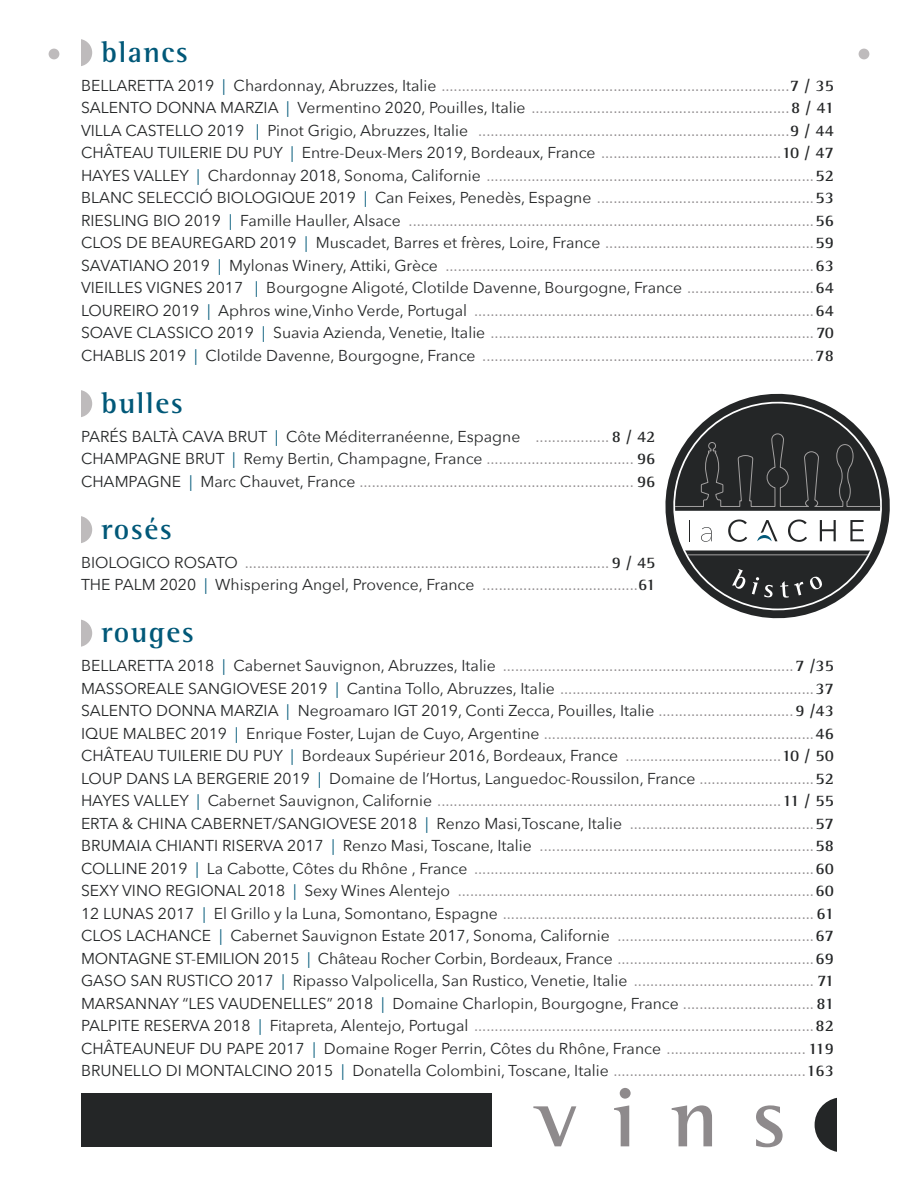
<style>
.page{position:relative;width:918px;height:1188px;background:#fff}
.page>*{position:absolute;margin:0;border:0;box-sizing:border-box;transform-origin:0 0}
.t1{font:700 85.95px "Rotis Semi Serif";color:#8e8a8c}
.titre{font:700 30px "Rotis Semi Serif";letter-spacing:.05em;color:#015878}
.grand_titre{font:700 30px "Rotis Semi Serif";letter-spacing:.05em;color:#015878}
.titre-2{font:15.75px "Avenir Next";color:#8e8a8c}
.titre-3{font:15.75px "Avenir Next";color:#242627}
.s1{color:#242627}
.s2{color:#015878}
.s3{font-family:"Rotis Semi Serif";font-weight:700;font-size:16.5px;color:#242627}
.s4{color:#8e8a8c}
.s5{font-family:"Rotis Semi Serif";font-weight:700;font-size:16.5px}
</style>
<div class="page">
<svg style="left:81px;top:39px;width:11px;height:27px"></svg>
<svg style="left:81px;top:390px;width:11px;height:27px"></svg>
<svg style="left:81px;top:516px;width:11px;height:27px"></svg>
<svg style="left:81px;top:620px;width:11px;height:27px"></svg>
<svg style="left:665px;top:393px;width:225px;height:226px"></svg>
<svg style="left:674px;top:432px;width:209px;height:123px"></svg>
<div style="left:49px;top:49px;width:10px;height:10px;background:#bebbbc;border-radius:50%"></div>
<div style="left:859px;top:49px;width:10px;height:10px;background:#bebbbc;border-radius:50%"></div>
<div style="left:81px;top:1094px;width:410px;height:54px;background:#242627"></div>
<svg style="left:815px;top:1098px;width:22px;height:54px"></svg>
<p class="grand_titre" style="left:102px;top:34px;width:88px">blancs</p>
<p class="titre-2" style="left:81px;top:72px;width:755px"><span class="s1">BELLARETTA 2019</span> <span class="s2">|</span> <span class="s1">Chardonnay, Abruzzes, Italie</span> .....................................................................................<span class="s3">7 / 35</span></p>
<p class="titre-2" style="left:81px;top:95px;width:755px"><span class="s1">SALENTO DONNA MARZIA</span> <span class="s2">|</span> <span class="s1">Vermentino 2020, Pouilles, Italie</span> ...............................................................<span class="s3">8 / 41</span></p>
<p class="titre-2" style="left:81px;top:117px;width:755px"><span class="s1">VILLA CASTELLO 2019</span> <span class="s2">|</span> <span class="s1">Pinot Grigio, Abruzzes, Italie</span> ............................................................................<span class="s3">9 / 44</span></p>
<p class="titre-3" style="left:81px;top:140px;width:754px">CHÂTEAU TUILERIE DU PUY <span class="s2">|</span> Entre-Deux-Mers 2019, Bordeaux, France <span class="s4">............................................</span><span class="s5">10 / 47</span></p>
<p class="titre-2" style="left:81px;top:162px;width:755px"><span class="s1">HAYES VALLEY</span> <span class="s2">|</span> <span class="s1">Chardonnay 2018, Sonoma, Californie</span> ................................................................................<span class="s3">52</span></p>
<p class="titre-2" style="left:81px;top:185px;width:755px"><span class="s1">BLANC SELECCIÓ BIOLOGIQUE 2019</span> <span class="s2">|</span> <span class="s1">Can Feixes, Penedès, Espagne</span> .....................................................<span class="s3">53</span></p>
<p class="titre-2" style="left:81px;top:207px;width:755px"><span class="s1">RIESLING BIO 2019</span> <span class="s2">|</span> <span class="s1">Famille Hauller, Alsace</span> ...................................................................................................<span class="s3">56</span></p>
<p class="titre-3" style="left:81px;top:230px;width:755px">CLOS DE BEAUREGARD 2019 <span class="s2">|</span> Muscadet, Barres et frères, Loire, France <span class="s4">...................................................</span><span class="s5">59</span></p>
<p class="titre-2" style="left:81px;top:252px;width:755px"><span class="s1">SAVATIANO 2019</span> <span class="s2">|</span> <span class="s1">Mylonas Winery, Attiki, Grèce</span> ..........................................................................................<span class="s3">63</span></p>
<p class="titre-3" style="left:81px;top:275px;width:755px">VIEILLES VIGNES 2017 <span class="s2">|</span> Bourgogne Aligoté, Clotilde Davenne, Bourgogne, France <span class="s4">...............................</span><span class="s5">64</span></p>
<p class="titre-2" style="left:81px;top:297px;width:755px"><span class="s1">LOUREIRO 2019</span> <span class="s2">|</span> <span class="s1">Aphros wine,Vinho Verde, Portugal</span> ...................................................................................<span class="s3">64</span></p>
<p class="titre-2" style="left:81px;top:320px;width:754px"><span class="s1">SOAVE CLASSICO 2019</span> <span class="s2">|</span> <span class="s1">Suavia Azienda, Venetie, Italie</span> ............................................................................... <span class="s3">70</span></p>
<p class="titre-2" style="left:81px;top:342px;width:755px"><span class="s1">CHABLIS 2019</span> <span class="s2">|</span> <span class="s1">Clotilde Davenne, Bourgogne, France</span> .................................................................................<span class="s3">78</span></p>
<p class="titre" style="left:102px;top:385px;width:83px">bulles</p>
<p class="titre-3" style="left:81px;top:423px;width:576px">PARÉS BALTÀ CAVA BRUT <span class="s2">|</span> Côte Méditerranéenne, Espagne <span class="s4">..................</span> <span class="s5">8 / 42</span></p>
<p class="titre-3" style="left:81px;top:446px;width:576px">CHAMPAGNE BRUT <span class="s2">|</span> Remy Bertin, Champagne, France <span class="s4">....................................</span> <span class="s5">96</span></p>
<p class="titre-2" style="left:81px;top:468px;width:576px"><span class="s1">CHAMPAGNE</span> <span class="s2">|</span> <span class="s1">Marc Chauvet, France</span> ................................................................... <span class="s3">96</span></p>
<p class="titre" style="left:102px;top:511px;width:72px">rosés</p>
<p class="titre-2" style="left:81px;top:549px;width:576px"><span class="s1">BIOLOGICO ROSATO</span> ......................................................................................... <span class="s3">9 / 45</span></p>
<p class="titre-3" style="left:81px;top:572px;width:576px">THE PALM 2020 <span class="s2">|</span> Whispering Angel, Provence, France <span class="s4">......................................</span><span class="s5">61</span></p>
<p class="titre" style="left:102px;top:614px;width:94px">rouges</p>
<p class="titre-2" style="left:81px;top:653px;width:755px"><span class="s1">BELLARETTA 2018</span> <span class="s2">|</span> <span class="s1">Cabernet Sauvignon, Abruzzes, Italie</span> .......................................................................<span class="s3">7 /35</span></p>
<p class="titre-2" style="left:81px;top:675px;width:755px"><span class="s1">MASSOREALE SANGIOVESE 2019</span> <span class="s2">|</span> <span class="s1">Cantina Tollo, Abruzzes, Italie</span> ..............................................................<span class="s3">37</span></p>
<p class="titre-3" style="left:81px;top:698px;width:755px">SALENTO DONNA MARZIA <span class="s2">|</span> Negroamaro IGT 2019, Conti Zecca, Pouilles, Italie <span class="s4">.................................</span><span class="s5">9 /43</span></p>
<p class="titre-2" style="left:81px;top:720px;width:755px"><span class="s1">IQUE MALBEC 2019</span> <span class="s2">|</span> <span class="s1">Enrique Foster, Lujan de Cuyo, Argentine</span> ..................................................................<span class="s3">46</span></p>
<p class="titre-3" style="left:81px;top:743px;width:755px">CHÂTEAU TUILERIE DU PUY <span class="s2">|</span> Bordeaux Supérieur 2016, Bordeaux, France <span class="s4">......................................</span><span class="s5">10 / 50</span></p>
<p class="titre-3" style="left:81px;top:765px;width:755px">LOUP DANS LA BERGERIE 2019 <span class="s2">|</span> Domaine de l’Hortus, Languedoc-Roussilon, France <span class="s4">............................</span><span class="s5">52</span></p>
<p class="titre-2" style="left:81px;top:788px;width:755px"><span class="s1">HAYES VALLEY</span> <span class="s2">|</span> <span class="s1">Cabernet Sauvignon, Californie</span> ....................................................................................<span class="s3">11 / 55</span></p>
<p class="titre-3" style="left:81px;top:810px;width:755px">ERTA &amp; CHINA CABERNET/SANGIOVESE 2018 <span class="s2">|</span> Renzo Masi,Toscane, Italie <span class="s4">.............................................</span><span class="s5">57</span></p>
<p class="titre-2" style="left:81px;top:833px;width:755px"><span class="s1">BRUMAIA CHIANTI RISERVA 2017</span> <span class="s2">|</span> <span class="s1">Renzo Masi, Toscane, Italie</span> ...................................................................<span class="s3">58</span></p>
<p class="titre-2" style="left:81px;top:855px;width:755px"><span class="s1">COLLINE 2019</span> <span class="s2">|</span> <span class="s1">La Cabotte, Côtes du Rhône , France</span> ...................................................................................<span class="s3">60</span></p>
<p class="titre-2" style="left:81px;top:878px;width:755px"><span class="s1">SEXY VINO REGIONAL 2018</span> <span class="s2">|</span> <span class="s1">Sexy Wines Alentejo</span> .......................................................................................<span class="s3">60</span></p>
<p class="titre-2" style="left:81px;top:900px;width:754px"><span class="s1">12 LUNAS 2017</span> <span class="s2">|</span> <span class="s1">El Grillo y la Luna, Somontano, Espagne</span> ............................................................................ <span class="s3">61</span></p>
<p class="titre-3" style="left:81px;top:923px;width:755px">CLOS LACHANCE <span class="s2">|</span> Cabernet Sauvignon Estate 2017, Sonoma, Californie <span class="s4">................................................</span><span class="s5">67</span></p>
<p class="titre-3" style="left:81px;top:945px;width:755px">MONTAGNE ST-EMILION 2015 <span class="s2">|</span> Château Rocher Corbin, Bordeaux, France <span class="s4">................................................</span><span class="s5">69</span></p>
<p class="titre-3" style="left:81px;top:968px;width:754px">GASO SAN RUSTICO 2017 <span class="s2">|</span> Ripasso Valpolicella, San Rustico, Venetie, Italie <span class="s4">............................................</span> <span class="s5">71</span></p>
<p class="titre-3" style="left:81px;top:990px;width:754px">MARSANNAY “LES VAUDENELLES” 2018 <span class="s2">|</span> Domaine Charlopin, Bourgogne, France <span class="s4">................................</span> <span class="s5">81</span></p>
<p class="titre-2" style="left:81px;top:1013px;width:755px"><span class="s1">PALPITE RESERVA 2018</span> <span class="s2">|</span> <span class="s1">Fitapreta, Alentejo, Portugal</span> ...................................................................................<span class="s3">82</span></p>
<p class="titre-3" style="left:81px;top:1035px;width:754px">CHÂTEAUNEUF DU PAPE 2017 <span class="s2">|</span> Domaine Roger Perrin, Côtes du Rhône, France <span class="s4">..................................</span><span class="s5">119</span></p>
<p class="titre-3" style="left:81px;top:1058px;width:755px">BRUNELLO DI MONTALCINO 2015 <span class="s2">|</span> Donatella Colombini, Toscane, Italie <span class="s4">...............................................</span><span class="s5">163</span></p>
<p class="t1" style="left:535px;top:1066px;width:253px">vins</p>
</div>
